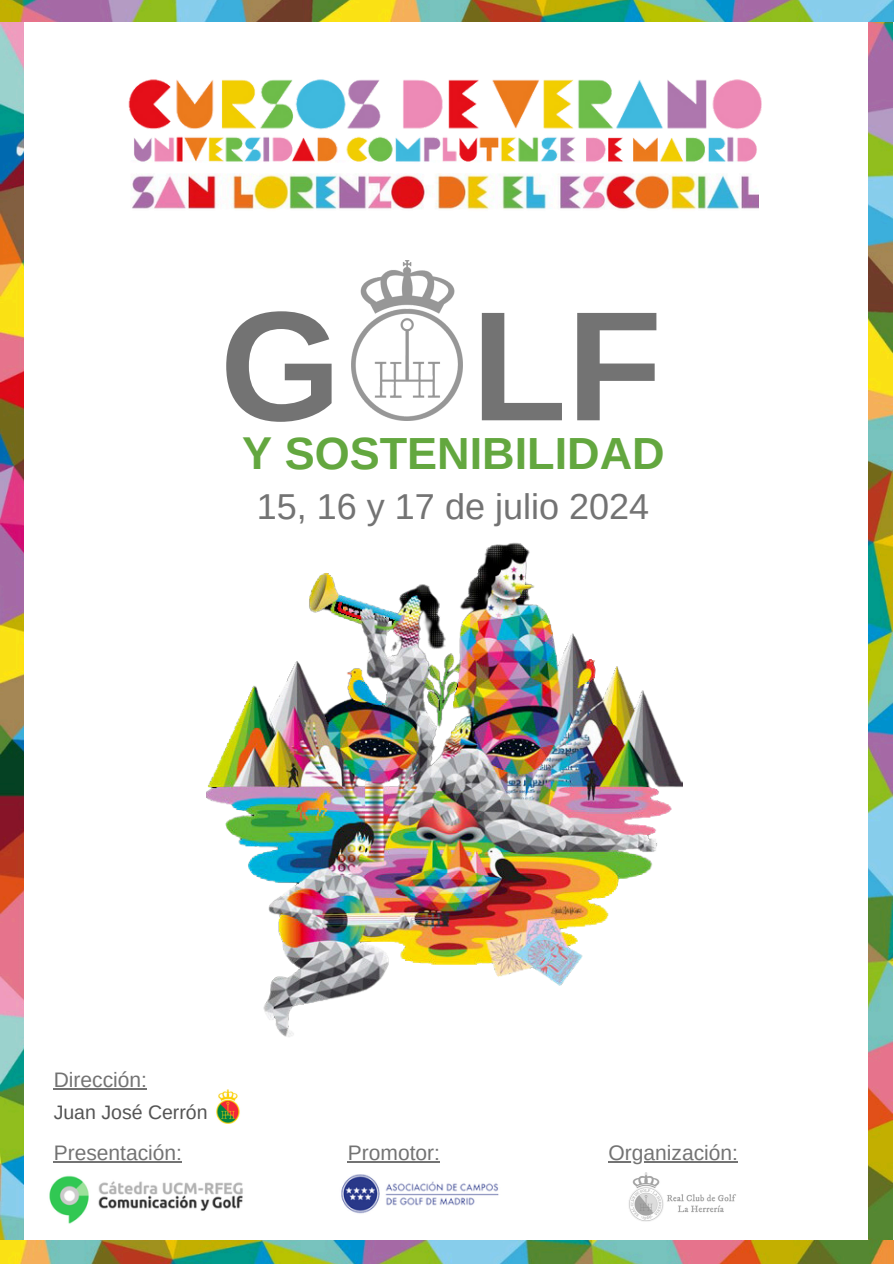
<style>
.page{position:relative;width:894px;height:1264px;background:#fff}
.page>*{position:absolute;margin:0;border:0;box-sizing:border-box;transform-origin:0 0}
.t1{font:700 156px "Arimo";color:#737373}
.t2{font:700 45px "Arimo";color:#63a73f}
.t3{font:36px "Arimo";color:#737373}
.t4{font:21px "Arimo";color:#737373}
.t5{font:19.5px "Arimo";color:#545454}
</style>
<div class="page">
<img style="left:49px;top:1175px;width:194px;height:49px">
<img style="left:216px;top:1089px;width:24px;height:34px">
<img style="left:206px;top:542px;width:476px;height:495px">
<img style="left:131px;top:173px;width:626px;height:37px">
<img style="left:128px;top:79px;width:632px;height:83px">
<img style="left:351px;top:260px;width:111px;height:160px">
<img style="left:0;top:21px;width:23px;height:1219px">
<hr style="left:54px;top:1161px;width:128px;height:1px;background:#737373">
<hr style="left:54px;top:1088px;width:93px;height:1px;background:#737373">
<img style="left:868px;top:21px;width:24px;height:1219px">
<img style="left:0;top:0;width:893px;height:21px">
<img style="left:0;top:1240px;width:893px;height:23px">
<hr style="left:348px;top:1161px;width:92px;height:1px;background:#737373">
<img style="left:341px;top:1174px;width:158px;height:40px">
<hr style="left:608px;top:1161px;width:130px;height:1px;background:#737373">
<img style="left:629px;top:1172px;width:107px;height:50px">
<p class="t1" style="left:220px;top:279px;width:443px">G LF</p>
<h1 class="t2" style="left:242px;top:428px;width:424px">Y SOSTENIBILIDAD</h1>
<h3 class="t3" style="left:257px;top:486px;width:394px">15, 16 y 17 de julio 2024</h3>
<p class="t4" style="left:54px;top:1068px;width:95px">Dirección:</p>
<p class="t5" style="left:54px;top:1101px;width:155px">Juan José Cerrón</p>
<p class="t4" style="left:54px;top:1140px;width:130px">Presentación:</p>
<p class="t4" style="left:348px;top:1140px;width:94px">Promotor:</p>
<p class="t4" style="left:608px;top:1140px;width:131px">Organización:</p>
</div>
